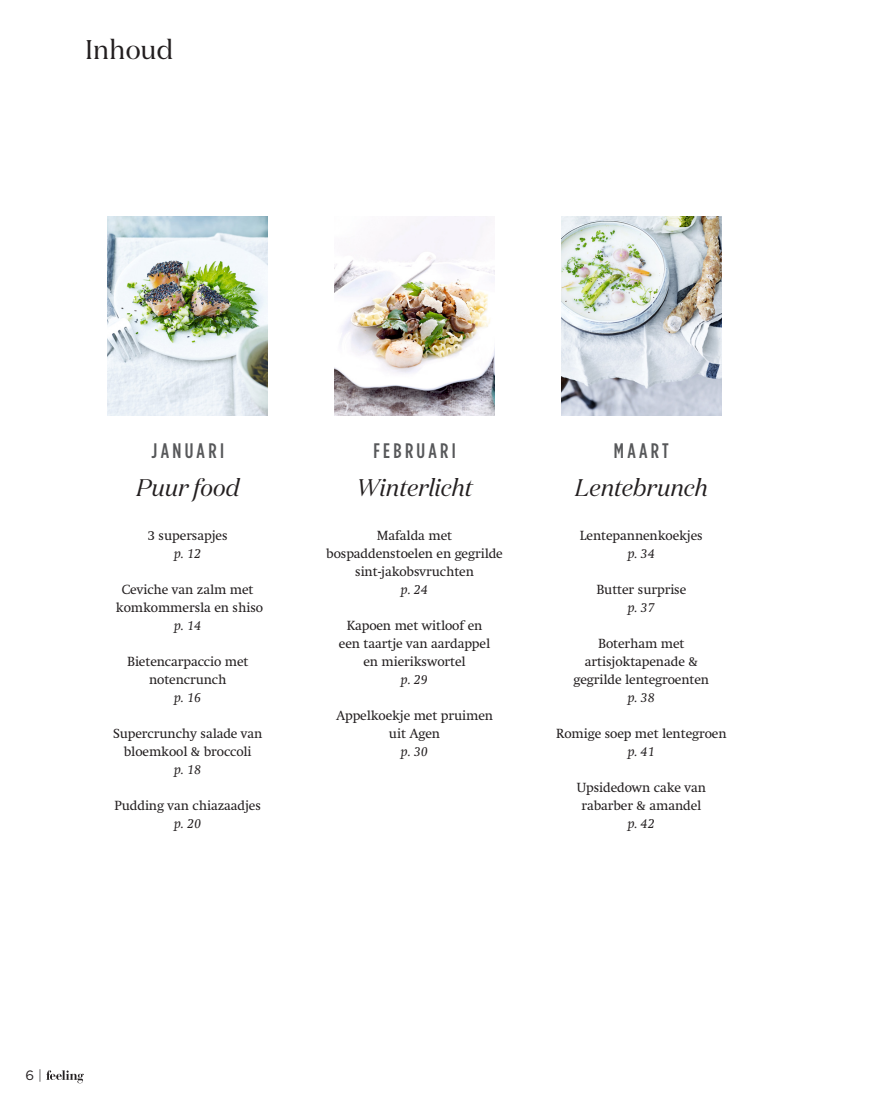
<style>
.page{position:relative;width:893px;height:1106px;background:#fff}
.page>*{position:absolute;margin:0;border:0;box-sizing:border-box;transform-origin:0 0}
.RecipeHeader{font:27px "Domaine Display";letter-spacing:.01em;color:#231f20}
.Intro_Domaine_cursie{font:italic 24px "Domaine Display";color:#231f20}
.Text{font:500 21px "Gotham Condensed";letter-spacing:.16em;color:#57585a}
.Text-2{font:13.5px/18px "Swift LT Pro";letter-spacing:-.01em;color:#231f20;text-align:center}
.Text-3{font:italic 13.5px "Swift LT Pro";letter-spacing:-.01em;color:#231f20}
.t1{font:13.5px "Gotham";color:#231f20}
.s1{font-weight:300}
</style>
<div class="page">
<svg style="left:46px;top:1070px;width:38px;height:13px"></svg>
<img style="left:108px;top:216px;width:159px;height:200px">
<img style="left:335px;top:216px;width:159px;height:200px">
<img style="left:561px;top:216px;width:160px;height:200px">
<p class="RecipeHeader" style="left:85px;top:33px;width:90px">Inhoud</p>
<p class="Text" style="left:152px;top:438px;width:74px">JANUARI</p>
<p class="Intro_Domaine_cursie" style="left:136px;top:472px;width:105px">Puur food</p>
<p class="Text-2" style="left:148px;top:526px;width:81px">3 supersapjes</p>
<p class="Text-3" style="left:174px;top:545px;width:29px">p. 12</p>
<p class="Text-2" style="left:122px;top:580px;width:133px">Ceviche van zalm met</p>
<p class="Text-2" style="left:116px;top:598px;width:149px">komkommersla en shiso</p>
<p class="Text-3" style="left:174px;top:617px;width:29px">p. 14</p>
<p class="Text-2" style="left:127px;top:652px;width:123px">Bietencarpaccio met</p>
<p class="Text-2" style="left:149px;top:670px;width:79px">notencrunch</p>
<p class="Text-3" style="left:174px;top:689px;width:29px">p. 16</p>
<p class="Text-2" style="left:113px;top:724px;width:151px">Supercrunchy salade van</p>
<p class="Text-2" style="left:124px;top:742px;width:129px">bloemkool &amp; broccoli</p>
<p class="Text-3" style="left:174px;top:761px;width:29px">p. 18</p>
<p class="Text-2" style="left:115px;top:796px;width:148px">Pudding van chiazaadjes</p>
<p class="Text-3" style="left:174px;top:815px;width:29px">p. 20</p>
<p class="Text" style="left:373px;top:438px;width:84px">FEBRUARI</p>
<p class="Intro_Domaine_cursie" style="left:357px;top:472px;width:118px">Winterlicht</p>
<p class="Text-2" style="left:377px;top:526px;width:77px">Mafalda met</p>
<p class="Text-2" style="left:326px;top:544px;width:178px">bospaddenstoelen en gegrilde sint-jakobsvruchten</p>
<p class="Text-3" style="left:401px;top:581px;width:29px">p. 24</p>
<p class="Text-2" style="left:347px;top:616px;width:137px">Kapoen met witloof en</p>
<p class="Text-2" style="left:339px;top:634px;width:153px">een taartje van aardappel</p>
<p class="Text-2" style="left:363px;top:652px;width:104px">en mierikswortel</p>
<p class="Text-3" style="left:401px;top:671px;width:29px">p. 29</p>
<p class="Text-2" style="left:336px;top:706px;width:159px">Appelkoekje met pruimen</p>
<p class="Text-2" style="left:389px;top:724px;width:53px">uit Agen</p>
<p class="Text-3" style="left:401px;top:743px;width:29px">p. 30</p>
<p class="Text" style="left:614px;top:438px;width:56px">MAART</p>
<p class="Intro_Domaine_cursie" style="left:575px;top:472px;width:135px">Lentebrunch</p>
<p class="Text-2" style="left:580px;top:526px;width:124px">Lentepannenkoekjes</p>
<p class="Text-3" style="left:628px;top:545px;width:29px">p. 34</p>
<p class="Text-2" style="left:596px;top:580px;width:92px">Butter surprise</p>
<p class="Text-3" style="left:628px;top:599px;width:29px">p. 37</p>
<p class="Text-2" style="left:598px;top:634px;width:88px">Boterham met</p>
<p class="Text-2" style="left:585px;top:652px;width:114px">artisjoktapenade &amp;</p>
<p class="Text-2" style="left:573px;top:670px;width:137px">gegrilde lentegroenten</p>
<p class="Text-3" style="left:628px;top:689px;width:29px">p. 38</p>
<p class="Text-2" style="left:556px;top:724px;width:172px">Romige soep met lentegroen</p>
<p class="Text-3" style="left:628px;top:743px;width:29px">p. 41</p>
<p class="Text-2" style="left:577px;top:778px;width:131px">Upsidedown cake van</p>
<p class="Text-2" style="left:581px;top:796px;width:121px">rabarber &amp; amandel</p>
<p class="Text-3" style="left:628px;top:815px;width:29px">p. 42</p>
<p class="t1" style="left:26px;top:1067px;width:18px">6 <span class="s1">|</span></p>
</div>
